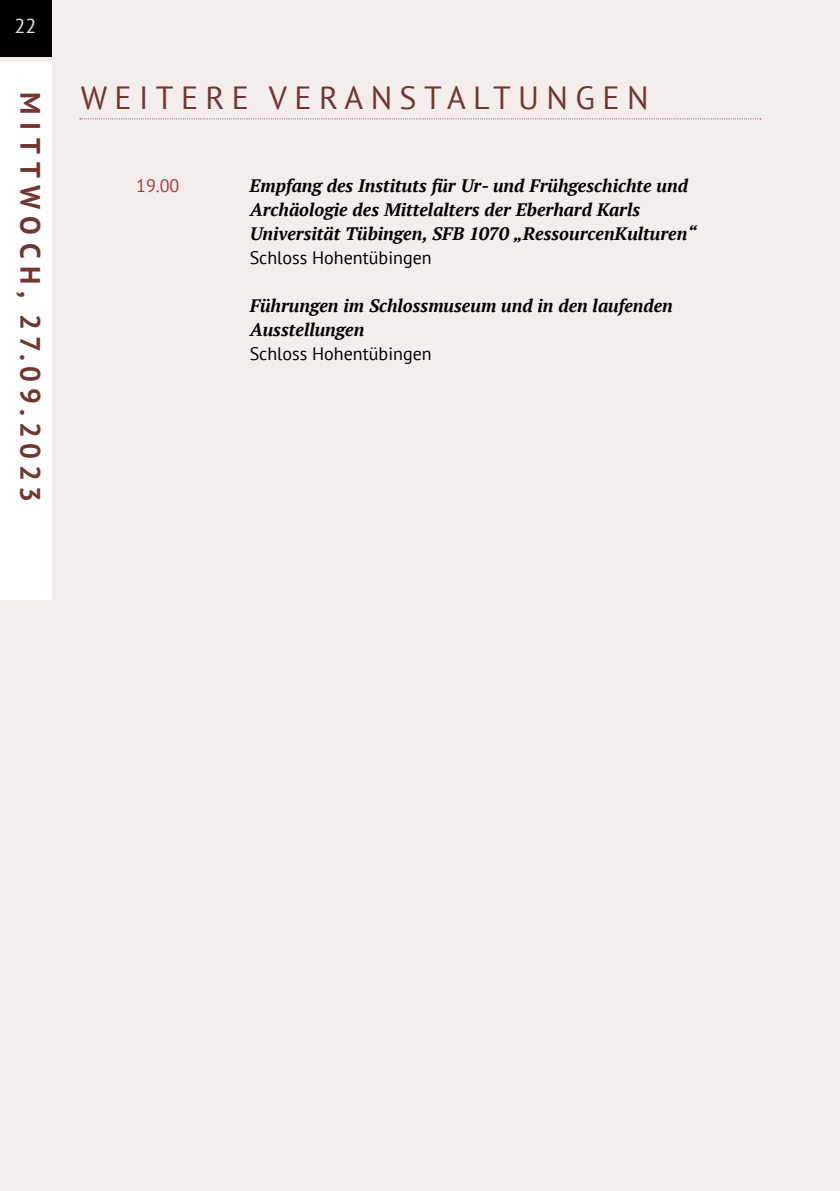
<style>
.page{position:relative;width:840px;height:1191px;background:#fff}
.page>*{position:absolute;margin:0;border:0;box-sizing:border-box;transform-origin:0 0}
.t1{font:32px "PT Sans";letter-spacing:.23em;color:#713632}
.t2{font:700 28px "PT Sans";letter-spacing:.25em;color:#713632}
.t3{font:20px "PT Sans";color:#ebe3e1}
.t4{font:italic 700 18px/24px "PT Serif";color:#000}
.t5{font:18px "PT Sans";color:#000}
.t6{font:18px "PT Sans";color:#a53b41}
</style>
<div class="page">
<div style="left:0;top:0;width:839px;height:1191px;background:#f3edec"></div>
<div style="left:0;top:62px;width:51px;height:538px;background:#fff"></div>
<div style="left:0;top:0;width:51px;height:57px;background:#000"></div>
<svg style="left:80px;top:118px;width:680px;height:1px"></svg>
<p class="t3" style="left:15px;top:13px;width:23px">22</p>
<h2 class="t2" style="left:49px;top:92px;width:412px;rotate:90deg">MITTWOCH, 27.09.2023</h2>
<h1 class="t1" style="left:81px;top:77px;width:569px">WEITERE VERANSTALTUNGEN</h1>
<p class="t6" style="left:136px;top:174px;width:45px">19.00</p>
<p class="t4" style="left:249px;top:173px;width:448px">Empfang des Instituts für Ur- und Frühgeschichte und<br>Archäologie des Mittelalters der Eberhard Karls<br>Universität Tübingen, SFB 1070 „RessourcenKulturen“</p>
<p class="t5" style="left:249px;top:246px;width:183px">Schloss Hohentübingen</p>
<p class="t4" style="left:249px;top:293px;width:424px">Führungen im Schlossmuseum und in den laufenden<br>Ausstellungen</p>
<p class="t5" style="left:249px;top:342px;width:183px">Schloss Hohentübingen</p>
</div>
